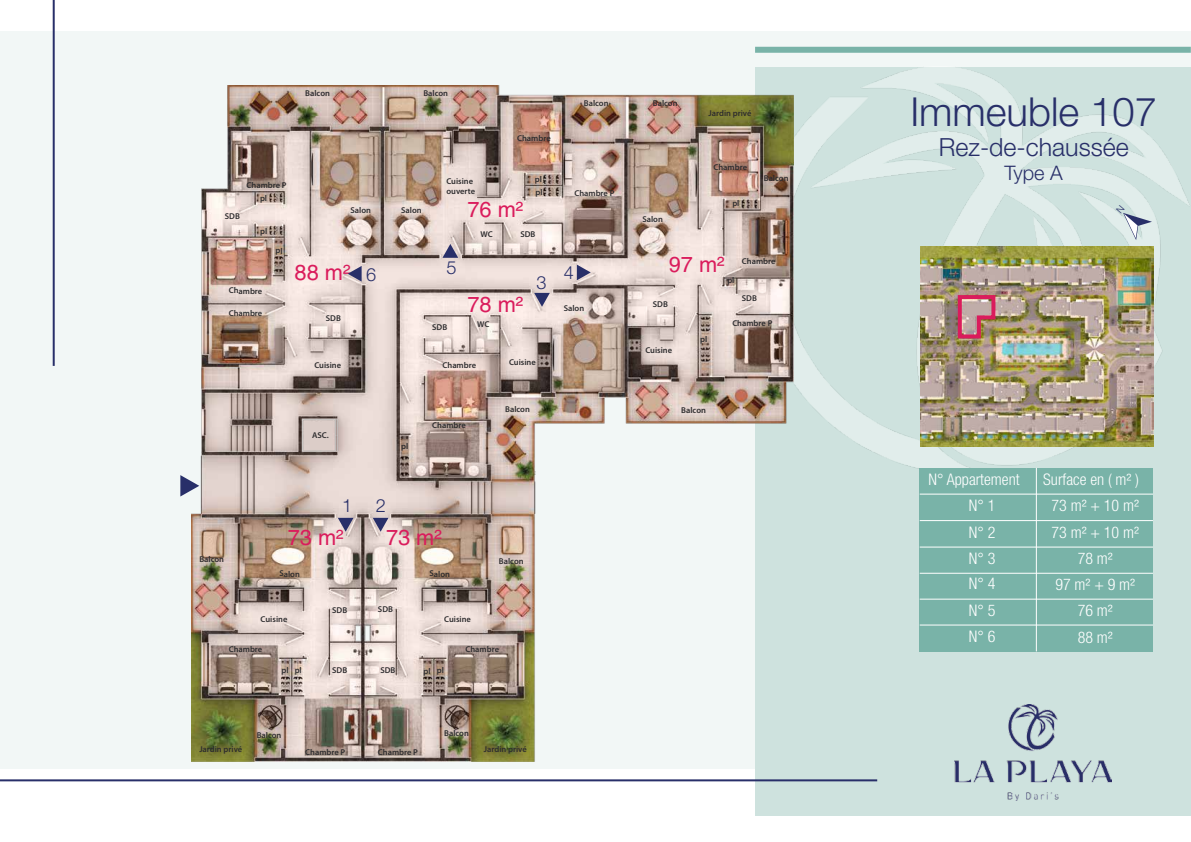
<style>
.page{position:relative;width:1191px;height:842px;background:#fff}
.page>*{position:absolute;margin:0;border:0;box-sizing:border-box;transform-origin:0 0}
.t1{font:300 40px "Helvetica Neue";color:#282f69}
.t2{font:300 25px "Helvetica Neue";color:#282f69}
.t3{font:21.8px "Helvetica";color:#da1c5c}
.t4{font:300 20px "Helvetica Neue";color:#282f69}
.t5{font:300 18.1px "Helvetica Neue";color:#282f69}
.t6{font:300 condensed 16px/26.3px "Helvetica Neue";color:#fff}
.t7{font:600 8.5px/10.2px "Myriad Pro";color:#2d2c2e}
</style>
<div class="page">
<div style="left:0;top:32px;width:1190px;height:737px;background:#f2f7f6"></div>
<div style="left:755px;top:67px;width:435px;height:749px;background:#cee2de"></div>
<img style="left:794px;top:67px;width:397px;height:412px">
<img style="left:920px;top:246px;width:233px;height:201px">
<div style="left:755px;top:47px;width:435px;height:6px;background:#79b3a8"></div>
<hr style="left:53px;top:0;width:2px;height:366px;background:#282f69">
<div style="left:919px;top:468px;width:234px;height:183px;background:#79b3a8"></div>
<hr style="left:1035px;top:468px;width:1px;height:183px;background:#fff">
<hr style="left:919px;top:547px;width:234px;height:1px;background:#fff">
<hr style="left:919px;top:494px;width:234px;height:1px;background:#fff">
<hr style="left:919px;top:520px;width:234px;height:1px;background:#fff">
<hr style="left:919px;top:573px;width:234px;height:1px;background:#fff">
<hr style="left:919px;top:599px;width:234px;height:1px;background:#fff">
<hr style="left:919px;top:624px;width:234px;height:1px;background:#fff">
<img style="left:954px;top:705px;width:158px;height:96px">
<hr style="left:0;top:779px;width:877px;height:2px;background:#282f69">
<img style="left:192px;top:86px;width:602px;height:676px">
<svg style="left:348px;top:266px;width:14px;height:16px"></svg>
<svg style="left:442px;top:244px;width:16px;height:14px"></svg>
<svg style="left:534px;top:293px;width:16px;height:14px"></svg>
<svg style="left:577px;top:265px;width:14px;height:15px"></svg>
<svg style="left:338px;top:518px;width:15px;height:14px"></svg>
<svg style="left:373px;top:518px;width:15px;height:14px"></svg>
<svg style="left:180px;top:475px;width:19px;height:21px"></svg>
<svg style="left:955px;top:293px;width:42px;height:47px;background:#be797e"></svg>
<svg style="left:1116px;top:205px;width:36px;height:35px"></svg>
<p class="t7" style="left:305px;top:88px;width:26px">Balcon</p>
<p class="t7" style="left:423px;top:88px;width:26px">Balcon</p>
<p class="t7" style="left:517px;top:132px;width:35px">Chambre</p>
<p class="t7" style="left:584px;top:98px;width:26px">Balcon</p>
<p class="t7" style="left:247px;top:180px;width:42px">Chambre P</p>
<p class="t7" style="left:225px;top:211px;width:17px">SDB</p>
<p class="t7" style="left:260px;top:193px;width:9px">pl</p>
<p class="t7" style="left:260px;top:226px;width:9px">pl</p>
<p class="t7" style="left:275px;top:245px;width:9px">pl</p>
<p class="t7" style="left:229px;top:285px;width:35px">Chambre</p>
<p class="t7" style="left:229px;top:308px;width:35px">Chambre</p>
<p class="t7" style="left:350px;top:205px;width:22px">Salon</p>
<p class="t7" style="left:401px;top:205px;width:22px">Salon</p>
<p class="t7" style="left:446px;top:176px;width:30px">Cuisine ouverte</p>
<h3 class="t3" style="left:467px;top:196px;width:57px">76 m²</h3>
<p class="t7" style="left:535px;top:174px;width:9px">pl</p>
<p class="t7" style="left:535px;top:187px;width:9px">pl</p>
<p class="t7" style="left:480px;top:229px;width:14px">WC</p>
<p class="t7" style="left:520px;top:229px;width:17px">SDB</p>
<p class="t7" style="left:574px;top:188px;width:42px">Chambre P</p>
<h3 class="t3" style="left:295px;top:260px;width:57px">88 m²</h3>
<p class="t7" style="left:326px;top:313px;width:17px">SDB</p>
<h3 class="t5" style="left:366px;top:263px;width:12px">6</h3>
<h3 class="t5" style="left:446px;top:257px;width:12px">5</h3>
<h3 class="t5" style="left:563px;top:262px;width:12px">4</h3>
<h3 class="t5" style="left:536px;top:272px;width:12px">3</h3>
<p class="t7" style="left:432px;top:322px;width:17px">SDB</p>
<h3 class="t3" style="left:467px;top:292px;width:57px">78 m²</h3>
<p class="t7" style="left:477px;top:319px;width:14px">WC</p>
<p class="t7" style="left:564px;top:302px;width:22px">Salon</p>
<p class="t7" style="left:314px;top:360px;width:28px">Cuisine</p>
<p class="t7" style="left:442px;top:360px;width:35px">Chambre</p>
<p class="t7" style="left:509px;top:357px;width:28px">Cuisine</p>
<p class="t7" style="left:312px;top:430px;width:18px">ASC.</p>
<p class="t7" style="left:401px;top:441px;width:9px">pl</p>
<p class="t7" style="left:432px;top:420px;width:35px">Chambre</p>
<p class="t7" style="left:505px;top:403px;width:26px">Balcon</p>
<h3 class="t5" style="left:342px;top:494px;width:12px">1</h3>
<h3 class="t5" style="left:376px;top:494px;width:12px">2</h3>
<h3 class="t3" style="left:288px;top:525px;width:57px">73 m²</h3>
<h3 class="t3" style="left:386px;top:525px;width:57px">73 m²</h3>
<p class="t7" style="left:199px;top:554px;width:26px">Balcon</p>
<p class="t7" style="left:499px;top:556px;width:26px">Balcon</p>
<p class="t7" style="left:279px;top:568px;width:22px">Salon</p>
<p class="t7" style="left:429px;top:568px;width:22px">Salon</p>
<p class="t7" style="left:261px;top:614px;width:28px">Cuisine</p>
<p class="t7" style="left:229px;top:644px;width:35px">Chambre</p>
<p class="t7" style="left:332px;top:605px;width:17px">SDB</p>
<p class="t7" style="left:378px;top:604px;width:17px">SDB</p>
<p class="t7" style="left:444px;top:613px;width:28px">Cuisine</p>
<p class="t7" style="left:465px;top:644px;width:35px">Chambre</p>
<p class="t7" style="left:332px;top:665px;width:17px">SDB</p>
<p class="t7" style="left:380px;top:665px;width:17px">SDB</p>
<p class="t7" style="left:282px;top:665px;width:22px">pl pl</p>
<p class="t7" style="left:423px;top:665px;width:22px">pl pl</p>
<p class="t7" style="left:257px;top:730px;width:26px">Balcon</p>
<p class="t7" style="left:444px;top:728px;width:26px">Balcon</p>
<p class="t7" style="left:199px;top:743px;width:44px">Jardin privé</p>
<p class="t7" style="left:484px;top:743px;width:44px">Jardin privé</p>
<p class="t7" style="left:305px;top:747px;width:42px">Chambre P</p>
<p class="t7" style="left:378px;top:747px;width:42px">Chambre P</p>
<p class="t7" style="left:653px;top:98px;width:26px">Balcon</p>
<p class="t7" style="left:642px;top:214px;width:22px">Salon</p>
<p class="t7" style="left:708px;top:108px;width:44px">Jardin privé</p>
<p class="t7" style="left:713px;top:162px;width:35px">Chambre</p>
<p class="t7" style="left:732px;top:198px;width:9px">pl</p>
<p class="t7" style="left:764px;top:172px;width:26px">Balcon</p>
<h3 class="t3" style="left:669px;top:252px;width:57px">97 m²</h3>
<p class="t7" style="left:653px;top:299px;width:17px">SDB</p>
<p class="t7" style="left:727px;top:275px;width:9px">pl</p>
<p class="t7" style="left:742px;top:256px;width:35px">Chambre</p>
<p class="t7" style="left:742px;top:292px;width:17px">SDB</p>
<p class="t7" style="left:645px;top:345px;width:28px">Cuisine</p>
<p class="t7" style="left:700px;top:334px;width:9px">pl</p>
<p class="t7" style="left:681px;top:405px;width:26px">Balcon</p>
<p class="t7" style="left:732px;top:318px;width:42px">Chambre P</p>
<h1 class="t1" style="left:910px;top:88px;width:248px">Immeuble 107</h1>
<h2 class="t2" style="left:938px;top:132px;width:191px">Rez-de-chaussée</h2>
<h3 class="t4" style="left:1004px;top:161px;width:60px">Type A</h3>
<h3 class="t6" style="left:969px;top:466px;width:52px;text-indent:-40px">N° Appartement<br>N° 1<br>N° 2<br>N° 3<br>N° 4<br>N° 5<br>N° 6</h3>
<h3 class="t6" style="left:1043px;top:466px;width:97px">Surface en ( m² )</h3>
<h3 class="t6" style="left:1051px;top:492px;width:89px;text-align:center">73 m² + 10 m²<br>73 m² + 10 m²<br>78 m²<br>97 m² + 9 m²<br>76 m²<br>88 m²</h3>
</div>
